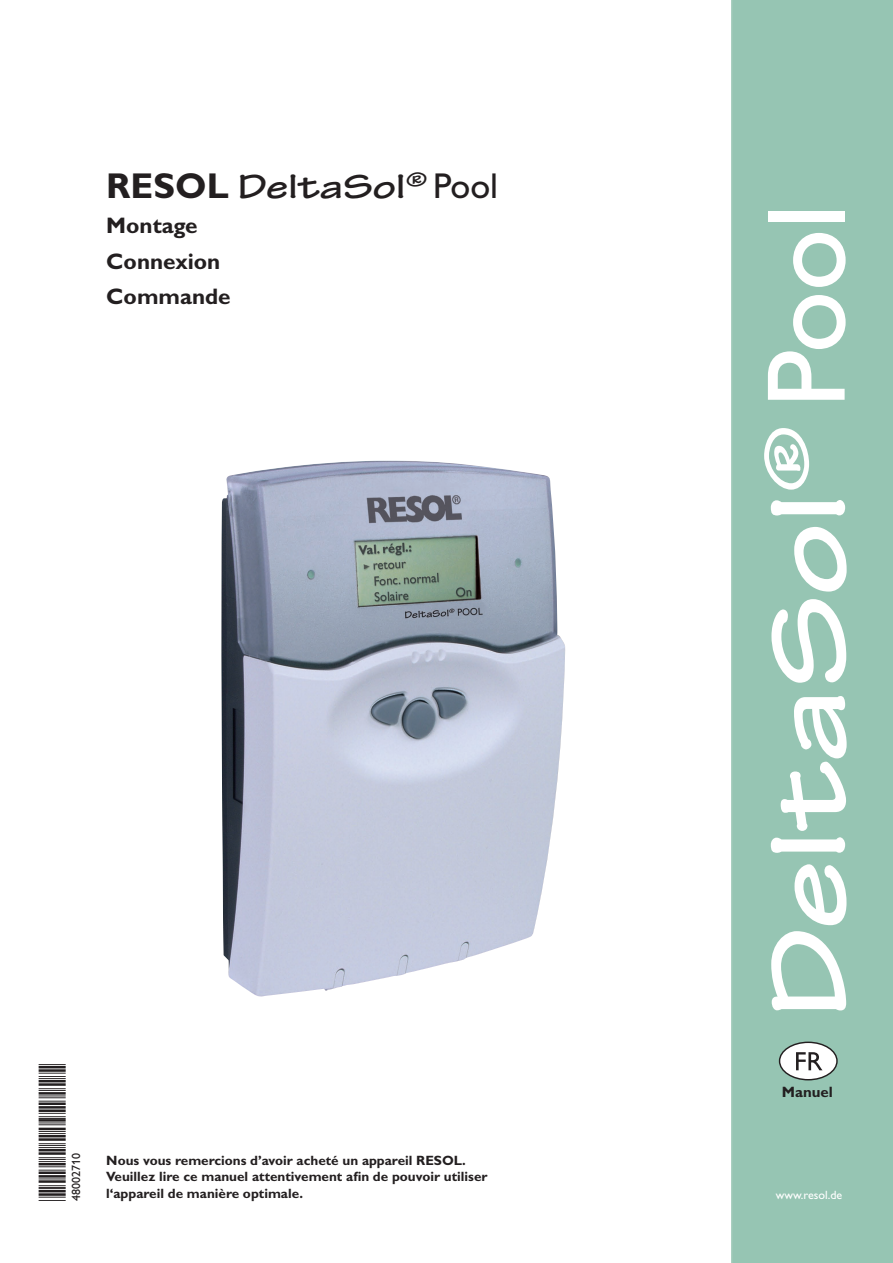
<style>
.page{position:relative;width:893px;height:1263px;background:#fff}
.page>*{position:absolute;margin:0;border:0;box-sizing:border-box;transform-origin:0 0}
.t1{font:112.5px "Tekton MM 503 850";color:#fff}
.t2{font:36px "Tekton MM 503 850";color:#231f20}
.t3{font:36px "Free 3 of 9 Extended";color:#231f20}
.t4{font:700 22.5px/35.5px "Gill Alt One";color:#231f20}
.t5{font:700 15px "Gill Alt One";color:#231f20}
.t6{font:700 13.5px/16.2px "Gill Alt One";color:#231f20}
.t7{font:12px "Gill Alt One";color:#fff}
.t8{font:12px "Gill Alt One";color:#231f20}
.s1{font-family:"Gill Alt One";font-weight:700}
.s2{font-family:"Gill Alt One"}
</style>
<div class="page">
<div style="left:731px;top:0;width:162px;height:1263px;background:#96c5b3"></div>
<img style="left:221px;top:461px;width:344px;height:536px">
<div style="left:779px;top:1042px;width:58px;height:38px;background:#fff;border-radius:50%"></div>
<div style="left:779px;top:1041px;width:59px;height:39px;border:1px solid #231f20;border-radius:50%"></div>
<svg style="left:796px;top:1052px;width:26px;height:18px"></svg>
<h2 class="t3" style="left:32px;top:1201px;width:139px;rotate:-90deg">*48002710*</h2>
<p class="t8" style="left:69px;top:1201px;width:49px;rotate:-90deg">48002710</p>
<h2 class="t2" style="left:106px;top:166px;width:393px"><span class="s1">RESOL</span> DeltaSol<sup>®</sup> <span class="s2">Pool</span></h2>
<h3 class="t4" style="left:106px;top:208px;width:126px">Montage<br>Connexion<br>Commande</h3>
<h1 class="t1" style="left:746px;top:1018px;width:815px;rotate:-90deg">DeltaSol<sup>®</sup> <span class="s2">Pool</span></h1>
<p class="t6" style="left:106px;top:1152px;width:383px">Nous vous remercions d’avoir acheté un appareil RESOL.<br>Veuillez lire ce manuel attentivement afin de pouvoir utiliser</p>
<p class="t6" style="left:106px;top:1185px;width:198px">l‘appareil de manière optimale.</p>
<p class="t5" style="left:782px;top:1083px;width:52px">Manuel</p>
<p class="t7" style="left:776px;top:1188px;width:68px">www.resol.de</p>
</div>
